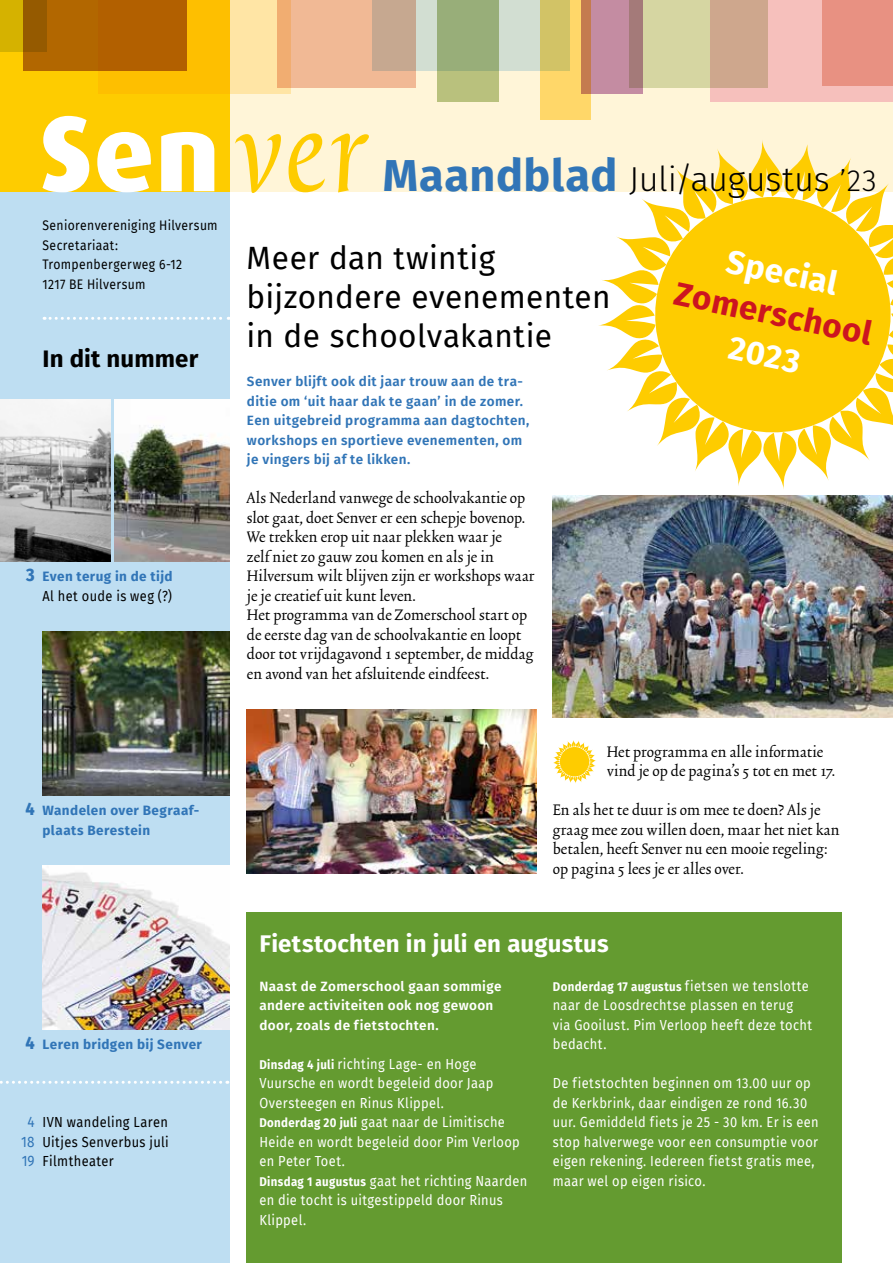
<style>
.page{position:relative;width:893px;height:1263px;background:#fff}
.page>*{position:absolute;margin:0;border:0;box-sizing:border-box;transform-origin:0 0}
.t1{font:300 34.5px "Fira Sans";letter-spacing:-.01em;color:#000}
.t2{font:700 33px "Fira Sans";color:#fff}
.t3{font:700 33px "Fira Sans";color:#cc1420}
.t4{font:31.5px/39px "Fira Sans";letter-spacing:.01em;color:#000}
.t5{font:700 24px "Fira Sans";letter-spacing:.005em;color:#fff}
.t6{font:700 24px "Fira Sans";letter-spacing:.005em;color:#000}
.t7{font:18px/19.5px "Trinite No 2 Rom Con";letter-spacing:.01em;color:#000}
.t8{font:800 18px "Fira Sans";color:#3175b7;scale:.9 1}
.t9{font:15px/19.5px "Fira Sans";color:#3175b7;text-align:center;scale:.9 1}
.t10{font:14.25px/19.5px "Fira Sans";letter-spacing:.025em;color:#fff;scale:.9 1}
.t11{font:14.25px/19.5px "Fira Sans";letter-spacing:.03em;color:#000;text-align:justify;scale:.9 1}
.t12{font:600 13.5px/19.5px "Fira Sans";letter-spacing:.03em;color:#3175b7}
.t13{font:600 13.5px/19.5px "Fira Sans";letter-spacing:.03em;color:#fff}
.t14{font:13.5px/19.5px "Fira Sans";letter-spacing:.03em;color:#000;scale:.9 1}
.t15{font:700 13.5px/19.5px "Fira Sans";letter-spacing:.03em;color:#3175b7}
.t16{font:700 12.75px "Fira Sans";letter-spacing:.03em;color:#fff;scale:.9 1}
.s1{font-weight:700;font-size:45px;color:#3175b7}
.s2{font-size:30px}
.s3{font-weight:700;font-size:12.75px}
.s4{font-weight:400;font-size:14.25px}
</style>
<div class="page">
<div style="left:247px;top:913px;width:595px;height:350px;background:#649b30"></div>
<div style="left:0;top:191px;width:230px;height:1072px;background:#bedef2"></div>
<svg style="left:44px;top:317px;width:185px;height:3px"></svg>
<div style="left:230px;top:0;width:663px;height:191px;background:#fff5d8"></div>
<div style="left:0;top:0;width:230px;height:191px;background:#fecc00"></div>
<svg style="left:235px;top:133px;width:134px;height:60px"></svg>
<div style="left:0;top:0;width:47px;height:51px;background:#d5b200"></div>
<svg style="left:23px;top:0;width:75px;height:71px;background:#ab6300"></svg>
<div style="left:278px;top:0;width:138px;height:87px;background:#f1b995"></div>
<svg style="left:372px;top:0;width:168px;height:71px;background:#cdc7b6"></svg>
<svg style="left:437px;top:0;width:62px;height:102px;background:#a2b37a"></svg>
<svg style="left:98px;top:0;width:192px;height:94px"></svg>
<svg style="left:540px;top:0;width:51px;height:119px;background:#ecce67"></svg>
<svg style="left:581px;top:0;width:62px;height:94px;background:#c38890"></svg>
<svg style="left:629px;top:0;width:81px;height:87px;background:#cdc69a"></svg>
<svg style="left:710px;top:0;width:183px;height:102px;background:#e5b5a8"></svg>
<div style="left:822px;top:0;width:71px;height:85px;background:#e89182"></div>
<svg style="left:43px;top:116px;width:171px;height:76px"></svg>
<svg style="left:0;top:1081px;width:228px;height:3px"></svg>
<svg style="left:598px;top:140px;width:291px;height:349px"></svg>
<svg style="left:644px;top:186px;width:249px;height:257px;background:#fed323"></svg>
<svg style="left:553px;top:740px;width:43px;height:43px"></svg>
<img style="left:552px;top:495px;width:341px;height:223px">
<img style="left:247px;top:709px;width:289px;height:165px">
<img style="left:0;top:400px;width:111px;height:162px">
<img style="left:115px;top:399px;width:115px;height:163px">
<img style="left:43px;top:632px;width:187px;height:164px">
<img style="left:43px;top:866px;width:187px;height:164px">
<h1 class="t1" style="left:383px;top:155px;width:495px"><span class="s1">Maandblad</span> Juli/augustus <span class="s2">’23</span></h1>
<p class="t14" style="left:43px;top:216px;width:196px">Seniorenvereniging Hilversum<br>Secretariaat:<br>Trompenbergerweg 6-12<br>1217 BE Hilversum</p>
<h3 class="t6" style="left:43px;top:338px;width:157px">In dit nummer</h3>
<p class="t8" style="left:26px;top:559px;width:11px">3</p>
<p class="t15" style="left:43px;top:566px;width:132px">Even terug in de tijd</p>
<p class="t11" style="left:43px;top:586px;width:146px">Al het oude is weg (?)</p>
<h3 class="t4" style="left:247px;top:238px;width:365px">Meer dan twintig bijzondere evenementen in de schoolvakantie</h3>
<p class="t12" style="left:247px;top:371px;width:284px">Senver blijft ook dit jaar trouw aan de tra&shy;ditie om ‘uit haar dak te gaan’ in de zomer.<br>Een uitgebreid programma aan dagtochten, workshops en sportieve evenementen, om je vingers bij af te likken.</p>
<p class="t7" style="left:247px;top:490px;width:289px">Als Nederland vanwege de schoolvakantie op slot gaat, doet Senver er een schepje bovenop.<br>We trekken erop uit naar plekken waar je<br>zelf niet zo gauw zou komen en als je in Hilversum wilt blijven zijn er workshops waar je je creatief uit kunt leven.<br>Het programma van de Zomerschool start op de eerste dag van de schoolvakantie en loopt door tot vrijdagavond 1 september, de middag en avond van het afsluitende eindfeest.</p>
<h2 class="t2" style="left:733px;top:233px;width:114px;rotate:12deg">Special</h2>
<h2 class="t3" style="left:681px;top:265px;width:203px;rotate:12deg">Zomerschool</h2>
<h2 class="t2" style="left:735px;top:320px;width:74px;rotate:12deg">2023</h2>
<p class="t8" style="left:25px;top:793px;width:12px">4</p>
<p class="t15" style="left:43px;top:800px;width:158px">Wandelen over Begraaf&shy;plaats Berestein</p>
<p class="t7" style="left:607px;top:743px;width:230px">Het programma en alle informatie vind je op de pagina’s 5 tot en met 17.</p>
<p class="t7" style="left:553px;top:801px;width:288px">En als het te duur is om mee te doen? Als je graag mee zou willen doen, maar het niet kan betalen, heeft Senver nu een mooie regeling: op pagina 5 lees je er alles over.</p>
<h3 class="t5" style="left:259px;top:923px;width:351px">Fietstochten in juli en augustus</h3>
<p class="t8" style="left:25px;top:1027px;width:12px">4</p>
<p class="t15" style="left:43px;top:1034px;width:161px">Leren bridgen bij Senver</p>
<p class="t9" style="left:21px;top:1112px;width:16px">4<br>18<br>19</p>
<p class="t11" style="left:43px;top:1112px;width:142px">IVN wandeling Laren Uitjes Senverbus juli Filmtheater</p>
<p class="t13" style="left:259px;top:976px;width:244px">Naast de Zomerschool gaan sommige andere activiteiten ook nog gewoon door, zoals de fietstochten.</p>
<p class="t10" style="left:259px;top:1054px;width:299px"><span class="s3">Dinsdag 4 juli</span> richting Lage- en Hoge<br>Vuursche en wordt begeleid door Jaap<br>Oversteegen en Rinus Klippel.<br><span class="s3">Donderdag 20 juli</span> gaat naar de Limitische<br>Heide en wordt begeleid door Pim Verloop en Peter Toet.<br><span class="s3">Dinsdag 1 augustus</span> gaat het richting Naarden en die tocht is uitgestippeld door Rinus<br>Klippel.</p>
<p class="t16" style="left:553px;top:976px;width:286px">Donderdag 17 augustus <span class="s4">fietsen we tenslotte</span></p>
<p class="t10" style="left:553px;top:995px;width:290px">naar de Loosdrechtse plassen en terug via Gooilust. Pim Verloop heeft deze tocht bedacht.</p>
<p class="t10" style="left:553px;top:1073px;width:297px">De fietstochten beginnen om 13.00 uur op de Kerkbrink, daar eindigen ze rond 16.30 uur. Gemiddeld fiets je 25 - 30 km. Er is een stop halverwege voor een consumptie voor eigen rekening. Iedereen fietst gratis mee, maar wel op eigen risico.</p>
</div>
